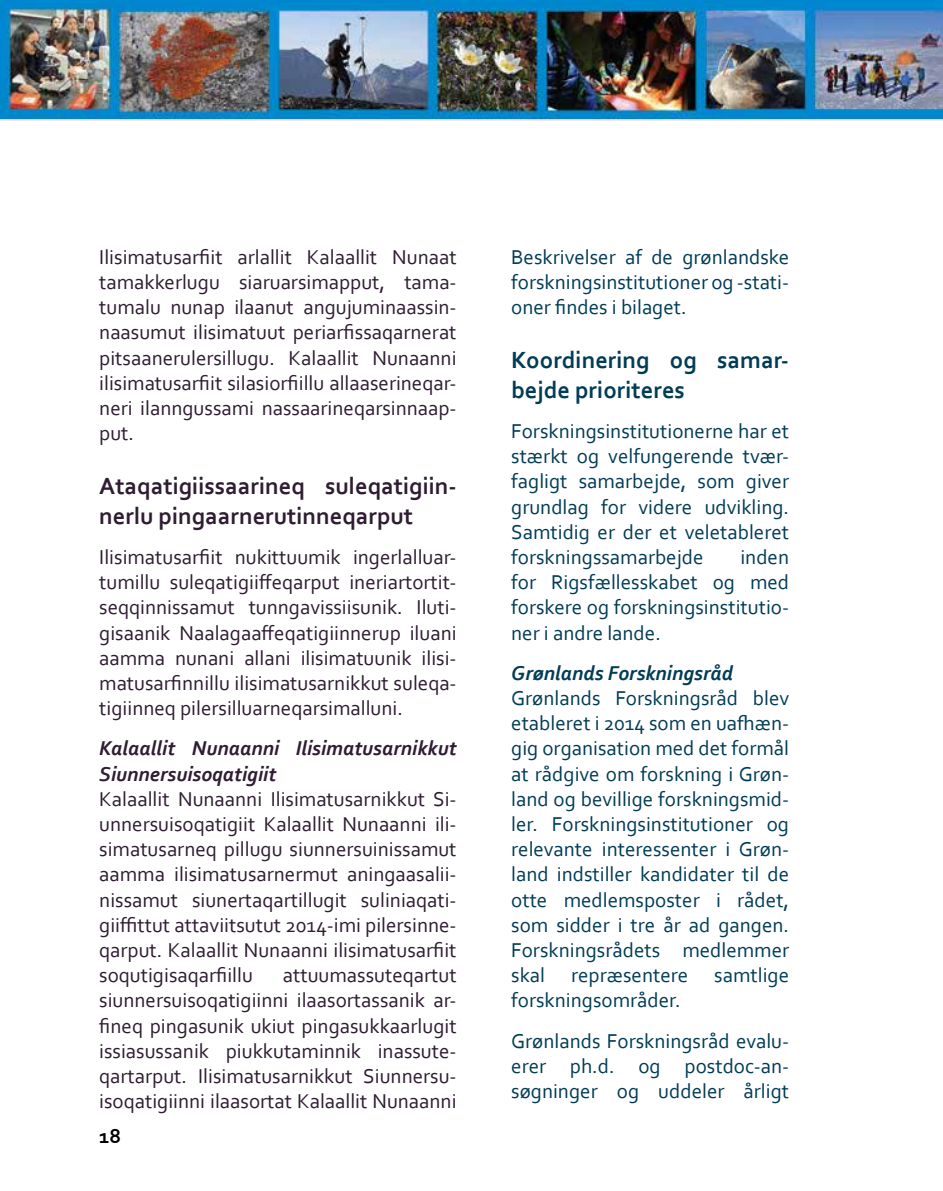
<style>
.page{position:relative;width:943px;height:1191px;background:#fff}
.page>*{position:absolute;margin:0;border:0;box-sizing:border-box;transform-origin:0 0}
.t1{font:700 24.5px/29.4px "Corbel";color:#2f1c32}
.t2{font:700 24.5px/29.4px "Corbel";color:#003c55}
.t3{font:21px/25.2px "Corbel";color:#2f1c32;text-align:justify}
.t4{font:21px/25.2px "Corbel";color:#003c55;text-align:justify}
.t5{font:italic 700 21px/25.2px "Corbel";color:#2f1c32}
.t6{font:italic 700 21px "Corbel";color:#003c55}
.t7{font:700 21px "Corbel";color:#000}
</style>
<div class="page">
<img style="left:0;top:0;width:943px;height:121px">
<p class="t3" style="left:99px;top:244px;width:359px">Ilisimatusarfiit arlallit Kalaallit Nunaat tamakkerlugu siaruarsimapput, tama&shy;tumalu nunap ilaanut angujuminaassin&shy;naasumut ilisimatuut periarfissaqarnerat pitsaanerulersillugu. Kalaallit Nunaanni ilisimatusarfiit silasiorfiillu allaaserineqar&shy;neri ilanngussami nassaarineqarsinnaap&shy;put.</p>
<p class="t1" style="left:99px;top:471px;width:359px">Ataqatigiissaarineq suleqatigiin&shy;nerlu pingaarnerutinneqarput</p>
<p class="t3" style="left:99px;top:544px;width:359px">Ilisimatusarfiit nukittuumik ingerlalluar&shy;tumillu suleqatigiiffeqarput ineriartortit&shy;seqqinnissamut tunngavissiisunik. Iluti&shy;gisaanik Naalagaaffeqatigiinnerup iluani aamma nunani allani ilisimatuunik ilisi&shy;matusarfinnillu ilisimatusarnikkut suleqa&shy;tigiinneq pilersilluarneqarsimalluni.</p>
<p class="t5" style="left:99px;top:735px;width:359px">Kalaallit Nunaanni Ilisimatusarnikkut<br>Siunnersuisoqatigiit</p>
<p class="t3" style="left:99px;top:785px;width:359px">Kalaallit Nunaanni Ilisimatusarnikkut Si&shy;unnersuisoqatigiit Kalaallit Nunaanni ili&shy;simatusarneq pillugu siunnersuinissamut aamma ilisimatusarnermut aningaasalii&shy;nissamut siunertaqartillugit suliniaqati&shy;giiffittut attaviitsutut 2014-imi pilersinne&shy;qarput. Kalaallit Nunaanni ilisimatusarfiit soqutigisaqarfiillu</p>
<p class="t3" style="left:99px;top:962px;width:359px;text-indent:184px">attuumassuteqartut siunnersuisoqatigiinni ilaasortassanik ar&shy;fineq pingasunik ukiut pingasukkaarlugit issiasussanik piukkutaminnik inassute&shy;qartarput. Ilisimatusarnikkut Siunnersu&shy;isoqatigiinni ilaasortat Kalaallit Nunaanni</p>
<p class="t7" style="left:99px;top:1123px;width:24px">18</p>
<p class="t4" style="left:511px;top:244px;width:279px">Beskrivelser af de grønlandske forskningsinstitutioner og -stati&shy;oner findes i bilaget.</p>
<p class="t2" style="left:511px;top:345px;width:279px">Koordinering og samar&shy;bejde prioriteres</p>
<p class="t4" style="left:511px;top:418px;width:279px">Forskningsinstitutionerne har et stærkt og velfungerende tvær&shy;fagligt samarbejde, som giver grundlag for videre udvikling.<br>Samtidig er der et veletableret forskningssamarbejde</p>
<p class="t4" style="left:511px;top:544px;width:279px;text-indent:229px">inden for Rigsfællesskabet og med forskere og forskningsinstitutio&shy;ner i andre lande.</p>
<p class="t6" style="left:511px;top:659px;width:223px">Grønlands Forskningsråd</p>
<p class="t4" style="left:511px;top:685px;width:279px">Grønlands Forskningsråd blev etableret i 2014 som en uafhæn&shy;gig organisation med det formål at rådgive om forskning i Grøn&shy;land og bevillige forskningsmid&shy;ler. Forskningsinstitutioner og relevante interessenter i Grøn&shy;land indstiller kandidater til de otte medlemsposter i rådet, som sidder i tre år ad gangen.<br>Forskningsrådets medlemmer skal repræsentere samtlige forskningsområder.</p>
<p class="t4" style="left:511px;top:1027px;width:279px">Grønlands Forskningsråd evalu&shy;erer ph.d. og postdoc-an&shy;søgninger og uddeler årligt</p>
</div>
